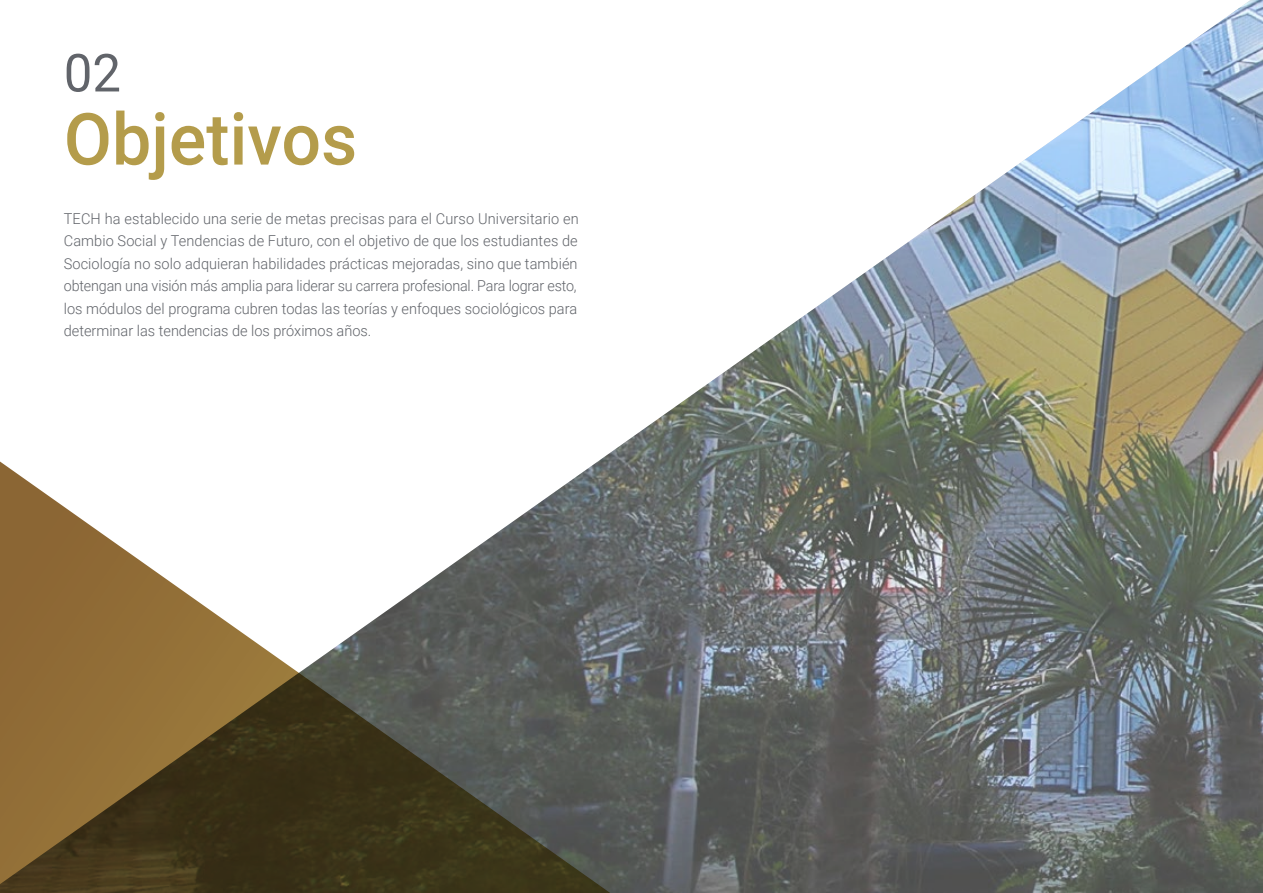
<style>
.page{position:relative;width:1263px;height:893px;background:#fff}
.page>*{position:absolute;margin:0;border:0;box-sizing:border-box;transform-origin:0 0}
.t1{font:500 72px "Roboto";color:#b49c4b}
.t2{font:52.5px "Roboto";color:#61646a}
.t3{font:300 15px/22.5px "Roboto";color:#61646a}
</style>
<div class="page">
<img style="left:620px;top:0;width:643px;height:893px">
<svg style="left:0;top:446px;width:640px;height:447px"></svg>
<h2 class="t2" style="left:64px;top:36px;width:59px">02</h2>
<h1 class="t1" style="left:64px;top:89px;width:295px">Objetivos</h1>
<p class="t3" style="left:64px;top:207px;width:517px">TECH ha establecido una serie de metas precisas para el Curso Universitario en Cambio Social y Tendencias de Futuro, con el objetivo de que los estudiantes de Sociología no solo adquieran habilidades prácticas mejoradas, sino que también obtengan una visión más amplia para liderar su carrera profesional. Para lograr esto, los módulos del programa cubren todas las teorías y enfoques sociológicos para determinar las tendencias de los próximos años.</p>
</div>
